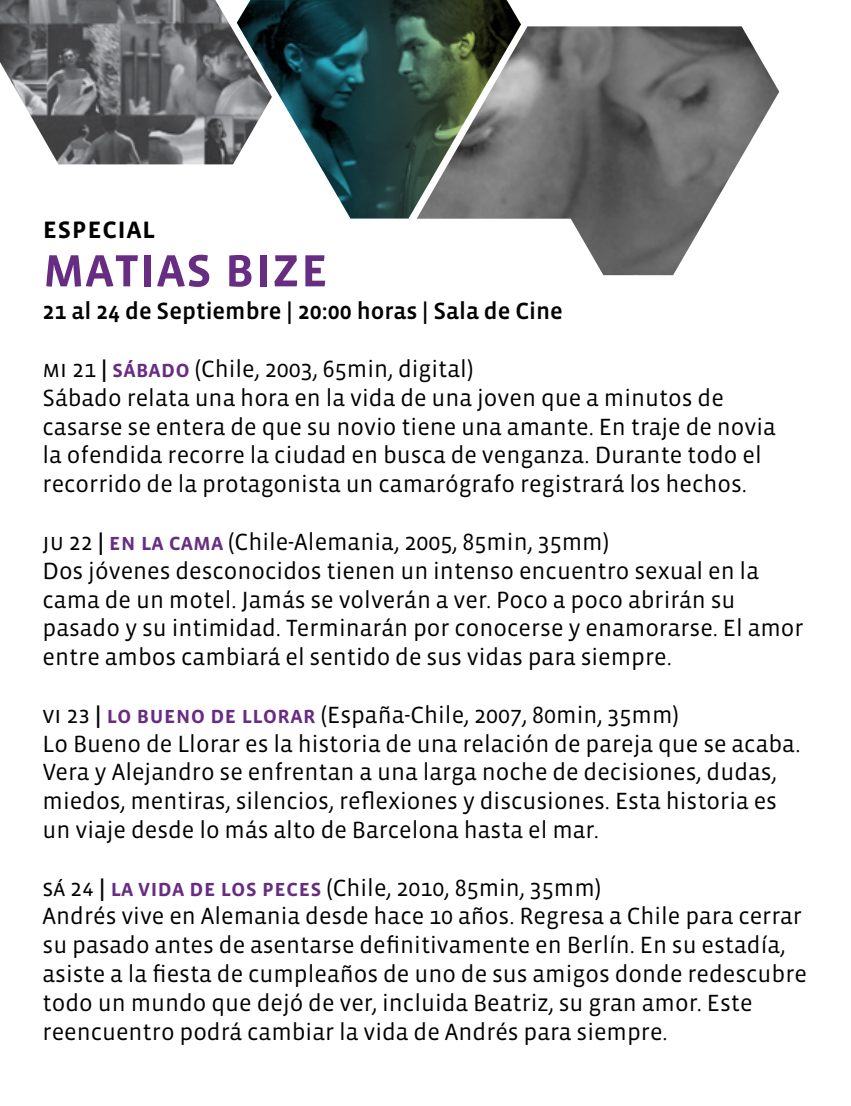
<style>
.page{position:relative;width:851px;height:1106px;background:#fff}
.page>*{position:absolute;margin:0;border:0;box-sizing:border-box;transform-origin:0 0}
.t1{font:57px "Vista Sans SC Med";color:#672d83}
.t2{font:30px "Vista Sans SC Med";color:#000}
.t3{font:24px/28.8px "Vista Sans";color:#000}
.t4{font:24px "Vista Sans Med";color:#000}
.s1{font-family:"Vista Sans SC Book"}
.s2{font-family:"Vista Sans SC Med"}
.s3{font-family:"Vista Sans SC Med";color:#672d83}
.s4{font-family:"Vista Sans Med"}
</style>
<div class="page">
<img style="left:0;top:0;width:237px;height:164px">
<img style="left:416px;top:26px;width:363px;height:249px">
<svg style="left:237px;top:0;width:284px;height:218px"></svg>
<p class="t2" style="left:43px;top:213px;width:114px">especial</p>
<h1 class="t1" style="left:43px;top:238px;width:287px">matias bize</h1>
<p class="t4" style="left:43px;top:299px;width:522px">21 al 24 de Septiembre | 20:00 horas | Sala de Cine</p>
<p class="t3" style="left:43px;top:355px;width:734px"><span class="s1">mi 21</span> <span class="s2">|</span> <span class="s3">sábado</span> (Chile, 2003, 65min, digital)<br>Sábado relata una hora en la vida de una joven que a minutos de casarse se entera de que su novio tiene una amante. En traje de novia la ofendida recorre la ciudad en busca de venganza. Durante todo el recorrido de la protagonista un camarógrafo registrará los hechos.</p>
<p class="t3" style="left:43px;top:528px;width:762px"><span class="s1">ju 22</span> <span class="s2">|</span> <span class="s3">en la cama</span> (Chile-Alemania, 2005, 85min, 35mm)<br>Dos jóvenes desconocidos tienen un intenso encuentro sexual en la cama de un motel. Jamás se volverán a ver. Poco a poco abrirán su pasado y su intimidad. Terminarán por conocerse y enamorarse. El amor entre ambos cambiará el sentido de sus vidas para siempre.</p>
<p class="t3" style="left:43px;top:700px;width:759px"><span class="s1">vi 23</span> <span class="s4">|</span> <span class="s3">lo bueno de llorar</span> (España-Chile, 2007, 80min, 35mm)<br>Lo Bueno de Llorar es la historia de una relación de pareja que se acaba.<br>Vera y Alejandro se enfrentan a una larga noche de decisiones, dudas, miedos, mentiras, silencios, reflexiones y discusiones. Esta historia es un viaje desde lo más alto de Barcelona hasta el mar.</p>
<p class="t3" style="left:43px;top:873px;width:765px"><span class="s1">sá 24</span> <span class="s2">|</span> <span class="s3">la vida de los peces</span> (Chile, 2010, 85min, 35mm)<br>Andrés vive en Alemania desde hace 10 años. Regresa a Chile para cerrar su pasado antes de asentarse definitivamente en Berlín. En su estadía, asiste a la fiesta de cumpleaños de uno de sus amigos donde redescubre todo un mundo que dejó de ver, incluida Beatriz, su gran amor. Este reencuentro podrá cambiar la vida de Andrés para siempre.</p>
</div>
